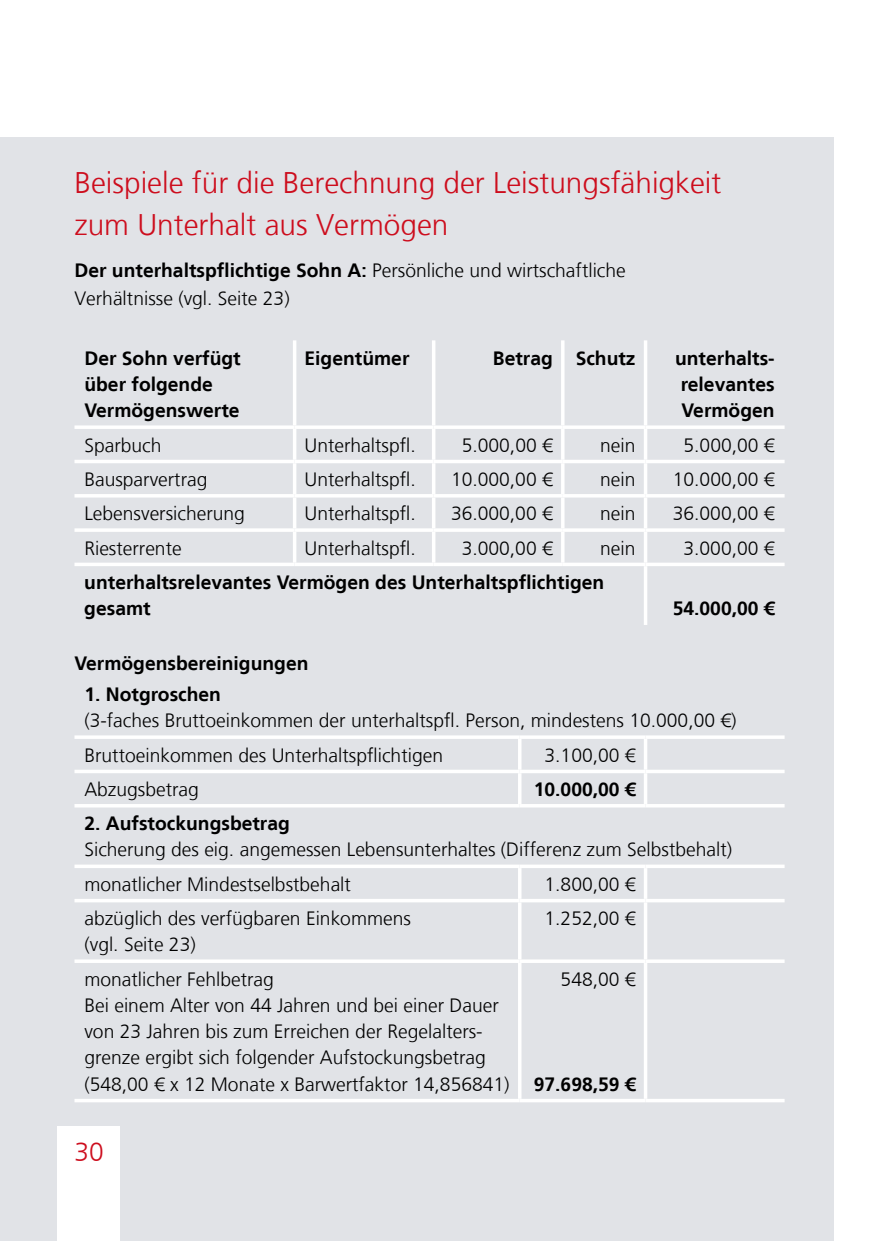
<style>
.page{position:relative;width:874px;height:1241px;background:#fff}
.page>*{position:absolute;margin:0;border:0;box-sizing:border-box;transform-origin:0 0}
.t1{font:300 29.75px/42px "Frutiger LT";color:#cd0d1d}
.t2{font:300 26.25px "Frutiger LT";color:#cd0d1d}
.t3{font:300 19.25px/26.2px "Frutiger LT";color:#000}
.t4{font:700 19.25px/26.2px "Frutiger LT";color:#000}
.s1{font-weight:700}
</style>
<div class="page">
<div style="left:0;top:137px;width:832px;height:1103px;background:#e1e3e7"></div>
<hr style="left:293px;top:340px;width:3px;height:85px;background:#fff">
<svg style="left:432px;top:340px;width:3px;height:85px"></svg>
<svg style="left:561px;top:340px;width:3px;height:85px"></svg>
<svg style="left:644px;top:340px;width:3px;height:85px"></svg>
<hr style="left:74px;top:425px;width:220px;height:4px;background:#fff">
<hr style="left:294px;top:425px;width:139px;height:4px;background:#fff">
<hr style="left:293px;top:429px;width:3px;height:30px;background:#fff">
<hr style="left:433px;top:425px;width:129px;height:4px;background:#fff">
<svg style="left:432px;top:429px;width:3px;height:30px"></svg>
<hr style="left:562px;top:425px;width:83px;height:4px;background:#fff">
<svg style="left:561px;top:429px;width:3px;height:30px"></svg>
<hr style="left:645px;top:425px;width:139px;height:4px;background:#fff">
<svg style="left:644px;top:429px;width:3px;height:30px"></svg>
<svg style="left:74px;top:459px;width:220px;height:4px"></svg>
<svg style="left:294px;top:459px;width:139px;height:4px"></svg>
<hr style="left:293px;top:463px;width:3px;height:31px;background:#fff">
<svg style="left:433px;top:459px;width:129px;height:4px"></svg>
<svg style="left:432px;top:463px;width:3px;height:31px"></svg>
<svg style="left:562px;top:459px;width:83px;height:4px"></svg>
<svg style="left:561px;top:463px;width:3px;height:31px"></svg>
<svg style="left:645px;top:459px;width:139px;height:4px"></svg>
<svg style="left:644px;top:463px;width:3px;height:31px"></svg>
<hr style="left:74px;top:494px;width:220px;height:3px;background:#fff">
<hr style="left:294px;top:494px;width:139px;height:3px;background:#fff">
<hr style="left:293px;top:497px;width:3px;height:31px;background:#fff">
<hr style="left:433px;top:494px;width:129px;height:3px;background:#fff">
<svg style="left:431px;top:497px;width:4px;height:31px"></svg>
<hr style="left:562px;top:494px;width:83px;height:3px;background:#fff">
<svg style="left:560px;top:497px;width:4px;height:31px"></svg>
<hr style="left:645px;top:494px;width:139px;height:3px;background:#fff">
<svg style="left:643px;top:497px;width:4px;height:31px"></svg>
<hr style="left:74px;top:528px;width:220px;height:4px;background:#fff">
<hr style="left:294px;top:528px;width:139px;height:4px;background:#fff">
<hr style="left:293px;top:532px;width:3px;height:30px;background:#fff">
<hr style="left:433px;top:528px;width:129px;height:4px;background:#fff">
<svg style="left:432px;top:532px;width:3px;height:30px"></svg>
<hr style="left:562px;top:528px;width:83px;height:4px;background:#fff">
<svg style="left:561px;top:532px;width:3px;height:30px"></svg>
<hr style="left:645px;top:528px;width:139px;height:4px;background:#fff">
<svg style="left:644px;top:532px;width:3px;height:30px"></svg>
<svg style="left:74px;top:562px;width:220px;height:4px"></svg>
<svg style="left:294px;top:562px;width:139px;height:4px"></svg>
<svg style="left:433px;top:562px;width:129px;height:4px"></svg>
<svg style="left:562px;top:562px;width:83px;height:4px"></svg>
<svg style="left:645px;top:562px;width:139px;height:4px"></svg>
<svg style="left:644px;top:566px;width:3px;height:59px"></svg>
<hr style="left:74px;top:735px;width:445px;height:3px;background:#fff">
<hr style="left:519px;top:735px;width:126px;height:3px;background:#fff">
<svg style="left:517px;top:738px;width:4px;height:31px"></svg>
<hr style="left:645px;top:735px;width:139px;height:3px;background:#fff">
<svg style="left:643px;top:738px;width:4px;height:31px"></svg>
<svg style="left:74px;top:769px;width:445px;height:4px;fill:#fff"></svg>
<svg style="left:519px;top:769px;width:126px;height:4px"></svg>
<svg style="left:518px;top:773px;width:3px;height:30px"></svg>
<svg style="left:645px;top:769px;width:139px;height:4px"></svg>
<svg style="left:644px;top:773px;width:3px;height:30px"></svg>
<svg style="left:74px;top:803px;width:445px;height:4px;fill:#fefefe"></svg>
<svg style="left:519px;top:803px;width:126px;height:4px"></svg>
<svg style="left:645px;top:803px;width:139px;height:4px"></svg>
<svg style="left:74px;top:864px;width:445px;height:4px;fill:#fff"></svg>
<svg style="left:519px;top:864px;width:126px;height:4px"></svg>
<svg style="left:518px;top:868px;width:3px;height:30px"></svg>
<svg style="left:645px;top:864px;width:139px;height:4px"></svg>
<svg style="left:644px;top:868px;width:3px;height:30px"></svg>
<svg style="left:74px;top:898px;width:445px;height:4px;fill:#fff"></svg>
<svg style="left:519px;top:898px;width:126px;height:4px"></svg>
<svg style="left:517px;top:902px;width:4px;height:57px"></svg>
<svg style="left:645px;top:898px;width:139px;height:4px"></svg>
<svg style="left:643px;top:902px;width:4px;height:57px"></svg>
<hr style="left:74px;top:959px;width:445px;height:3px;background:#fff">
<hr style="left:519px;top:959px;width:126px;height:3px;background:#fff">
<svg style="left:517px;top:962px;width:4px;height:136px"></svg>
<hr style="left:645px;top:959px;width:139px;height:3px;background:#fff">
<svg style="left:643px;top:962px;width:4px;height:136px"></svg>
<svg style="left:74px;top:1098px;width:445px;height:4px;fill:#fff"></svg>
<svg style="left:519px;top:1098px;width:126px;height:4px"></svg>
<svg style="left:645px;top:1098px;width:139px;height:4px"></svg>
<div style="left:57px;top:1126px;width:63px;height:114px;background:#fff"></div>
<h1 class="t1" style="left:74px;top:162px;width:648px">Beispiele für die Berechnung der Leistungsfähigkeit zum Unterhalt aus Vermögen</h1>
<p class="t3" style="left:74px;top:257px;width:552px;line-height:28px"><span class="s1">Der unterhaltspflichtige Sohn A:</span> Persönliche und wirtschaftliche<br>Verhältnisse (vgl. Seite 23)</p>
<p class="t4" style="left:84px;top:345px;width:158px">Der Sohn verfügt über folgende<br>Vermögenswerte</p>
<p class="t4" style="left:304px;top:345px;width:106px">Eigentümer</p>
<p class="t4" style="left:492px;top:345px;width:144px">Betrag Schutz</p>
<p class="t4" style="left:674px;top:345px;width:101px;text-align:justify">unterhalts&shy;relevantes Vermögen</p>
<p class="t3" style="left:84px;top:432px;width:79px">Sparbuch</p>
<p class="t3" style="left:304px;top:432px;width:113px">Unterhaltspfl.</p>
<p class="t3" style="left:461px;top:432px;width:92px">5.000,00 €</p>
<p class="t3" style="left:600px;top:432px;width:37px">nein</p>
<p class="t3" style="left:683px;top:432px;width:92px">5.000,00 €</p>
<p class="t3" style="left:84px;top:466px;width:124px">Bausparvertrag</p>
<p class="t3" style="left:304px;top:466px;width:113px">Unterhaltspfl.</p>
<p class="t3" style="left:451px;top:466px;width:103px">10.000,00 €</p>
<p class="t3" style="left:600px;top:466px;width:37px">nein</p>
<p class="t3" style="left:672px;top:466px;width:103px">10.000,00 €</p>
<p class="t3" style="left:84px;top:500px;width:162px">Lebensversicherung</p>
<p class="t3" style="left:304px;top:500px;width:113px">Unterhaltspfl.</p>
<p class="t3" style="left:451px;top:500px;width:103px">36.000,00 €</p>
<p class="t3" style="left:600px;top:500px;width:37px">nein</p>
<p class="t3" style="left:672px;top:500px;width:103px">36.000,00 €</p>
<p class="t3" style="left:84px;top:535px;width:99px">Riesterrente</p>
<p class="t3" style="left:304px;top:535px;width:113px">Unterhaltspfl.</p>
<p class="t3" style="left:461px;top:535px;width:92px">3.000,00 €</p>
<p class="t3" style="left:600px;top:535px;width:37px">nein</p>
<p class="t3" style="left:683px;top:535px;width:92px">3.000,00 €</p>
<p class="t4" style="left:84px;top:569px;width:521px">unterhaltsrelevantes Vermögen des Unterhaltspflichtigen gesamt</p>
<p class="t4" style="left:672px;top:595px;width:103px">54.000,00 €</p>
<p class="t4" style="left:74px;top:649px;width:235px">Vermögensbereinigungen</p>
<p class="t4" style="left:84px;top:681px;width:138px">1. Notgroschen</p>
<p class="t3" style="left:84px;top:703px;width:653px;line-height:34.3px">(3-faches Bruttoeinkommen der unterhaltspfl. Person, mindestens 10.000,00 €)<br>Bruttoeinkommen des Unterhaltspflichtigen</p>
<p class="t3" style="left:544px;top:742px;width:92px">3.100,00 €</p>
<p class="t3" style="left:84px;top:776px;width:116px">Abzugsbetrag</p>
<p class="t4" style="left:533px;top:776px;width:103px">10.000,00 €</p>
<p class="t4" style="left:84px;top:810px;width:207px">2. Aufstockungsbetrag</p>
<p class="t3" style="left:84px;top:832px;width:649px;line-height:34.3px">Sicherung des eig. angemessen Lebensunterhaltes (Differenz zum Selbstbehalt) monatlicher Mindestselbstbehalt</p>
<p class="t3" style="left:544px;top:871px;width:92px">1.800,00 €</p>
<p class="t3" style="left:84px;top:905px;width:328px">abzüglich des verfügbaren Einkommens (vgl. Seite 23)</p>
<p class="t3" style="left:544px;top:905px;width:92px">1.252,00 €</p>
<p class="t3" style="left:84px;top:965px;width:426px">monatlicher Fehlbetrag<br>Bei einem Alter von 44 Jahren und bei einer Dauer von 23 Jahren bis zum Erreichen der Regelalters&shy;grenze ergibt sich folgender Aufstockungsbetrag (548,00 € x 12 Monate x Barwertfaktor 14,856841)</p>
<p class="t3" style="left:560px;top:965px;width:76px">548,00 €</p>
<p class="t4" style="left:533px;top:1070px;width:103px">97.698,59 €</p>
<h2 class="t2" style="left:74px;top:1136px;width:31px">30</h2>
</div>
